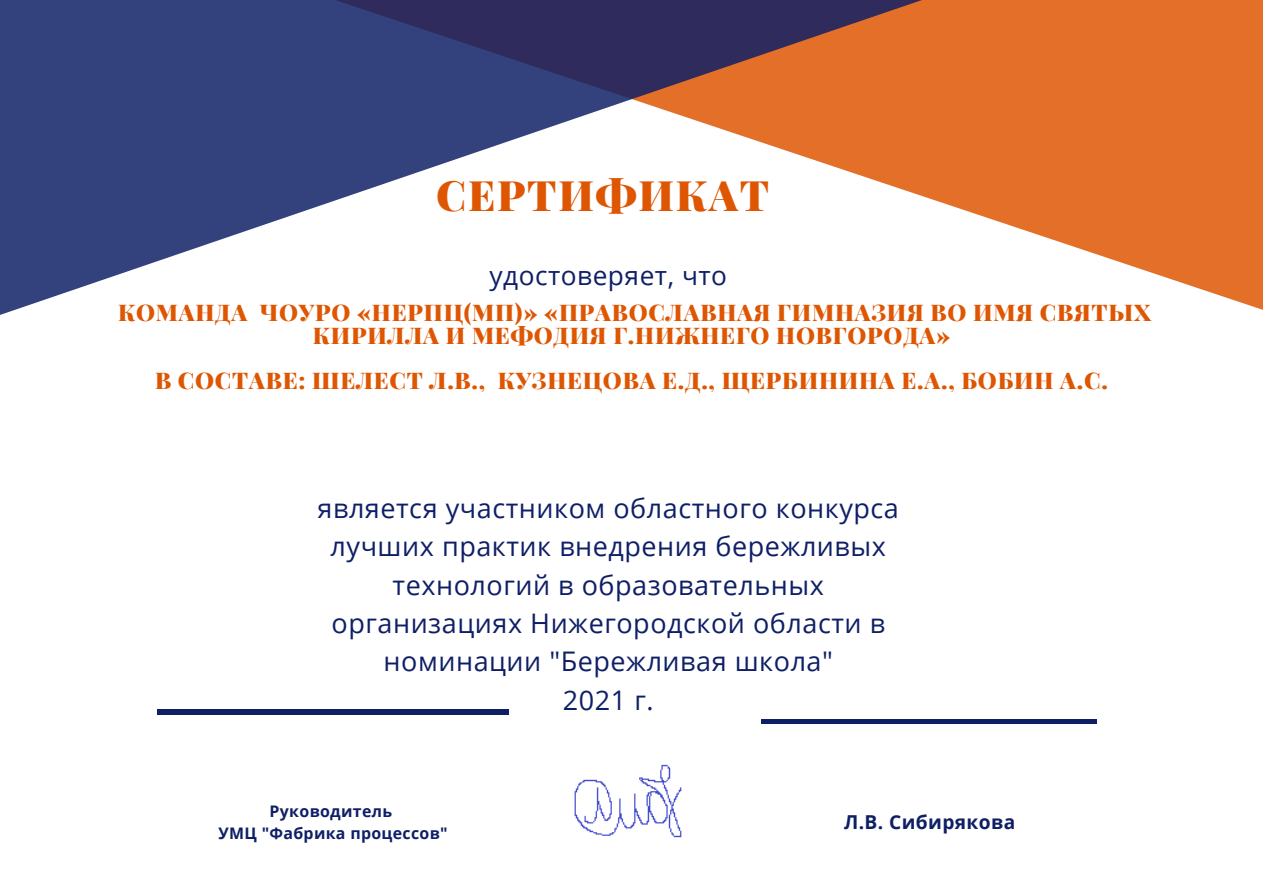
<style>
.page{position:relative;width:1263px;height:894px;background:#fff}
.page>*{position:absolute;margin:0;border:0;box-sizing:border-box;transform-origin:0 0}
.t1{font:900 42px "Playfair Display";letter-spacing:.04em;color:#de5602}
.t2{font:27px/38.2px "Open Sans";letter-spacing:.02em;color:#0f1f66;text-align:center}
.t3{font:26.25px "Open Sans";letter-spacing:.02em;color:#0f1f66}
.t4{font:900 22.95px/22.5px "Playfair Display";letter-spacing:.035em;color:#de5602;text-align:center}
.t5{font:700 19.2px "Open Sans";letter-spacing:.02em;color:#0f1f66}
.t6{font:700 15.9px "Open Sans";letter-spacing:.02em;color:#0f1f66}
</style>
<div class="page">
<svg style="left:1097px;top:0;width:166px;height:310px;background:#e57c3b"></svg>
<svg style="left:0;top:0;width:1097px;height:315px"></svg>
<div style="left:157px;top:709px;width:352px;height:5px;background:#0f1f66"></div>
<div style="left:762px;top:718px;width:335px;height:5px;background:#0f1f66"></div>
<img style="left:574px;top:764px;width:108px;height:74px">
<p class="t1" style="left:436px;top:166px;width:335px">СЕРТИФИКАТ</p>
<p class="t3" style="left:489px;top:257px;width:239px">удостоверяет, что</p>
<p class="t4" style="left:118px;top:300px;width:1034px">КОМАНДА ЧОУРО «НЕРПЦ(МП)» «ПРАВОСЛАВНАЯ ГИМНАЗИЯ ВО ИМЯ СВЯТЫХ<br>КИРИЛЛА И МЕФОДИЯ Г.НИЖНЕГО НОВГОРОДА»</p>
<p class="t4" style="left:155px;top:368px;width:954px">В СОСТАВЕ: ШЕЛЕСТ Л.В., КУЗНЕЦОВА Е.Д., ЩЕРБИНИНА Е.А., БОБИН А.С.</p>
<p class="t2" style="left:318px;top:488px;width:583px">является участником областного конкурса лучших практик внедрения бережливых технологий в образовательных организациях Нижегородской области в номинации "Бережливая школа"</p>
<p class="t2" style="left:563px;top:679px;width:92px">2021 г.</p>
<p class="t6" style="left:270px;top:799px;width:124px">Руководитель</p>
<p class="t6" style="left:218px;top:821px;width:231px">УМЦ "Фабрика процессов"</p>
<p class="t5" style="left:844px;top:807px;width:173px">Л.В. Сибирякова</p>
</div>
